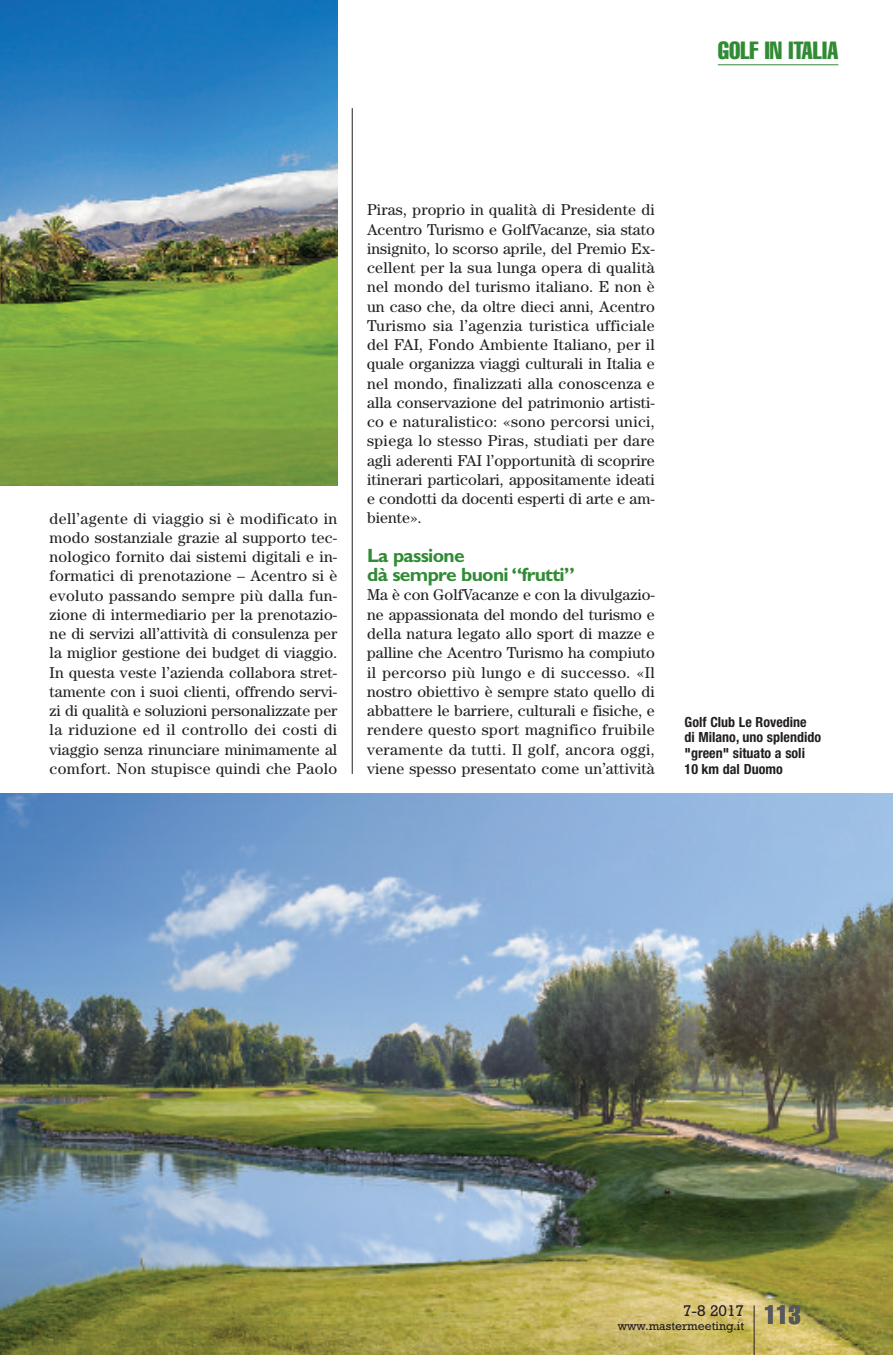
<style>
.page{position:relative;width:893px;height:1355px;background:#fff}
.page>*{position:absolute;margin:0;border:0;box-sizing:border-box;transform-origin:0 0}
.t1{font:extra-condensed 26.25px "Helvetica";color:#57585a}
.t2{font:extra-condensed 24.5px "Helvetica";color:#318b34}
.t3{font:700 19.25px/19.2px "Gill Sans";letter-spacing:-.035em;color:#318b34}
.t4{font:15.75px/19.2px "Century";letter-spacing:.005em;color:#231f20;text-align:justify}
.t5{font:15.75px "Rockwell";color:#231f20}
.t6{font:700 condensed 14px/15.8px "Helvetica Neue";color:#231f20}
.t7{font:12.25px "Rockwell";color:#231f20}
</style>
<div class="page">
<img style="left:0;top:793px;width:893px;height:561px">
<hr style="left:352px;top:108px;width:1px;height:665px;background:#231f20">
<img style="left:0;top:0;width:337px;height:485px">
<hr style="left:754px;top:1305px;width:1px;height:49px;background:#231f20">
<hr style="left:718px;top:64px;width:120px;height:1px;background:#318b34">
<h2 class="t2" style="left:718px;top:42px;width:122px">GOLF IN ITALIA</h2>
<p class="t4" style="left:50px;top:510px;width:289px">dell’agente di viaggio si è modificato in modo sostanziale grazie al supporto tec&shy;nologico fornito dai sistemi digitali e in&shy;formatici di prenotazione – Acentro si è evoluto passando sempre più dalla fun&shy;zione di intermediario per la prenotazio&shy;ne di servizi all’attività di consulenza per la miglior gestione dei budget di viaggio.<br>In questa veste l’azienda collabora stret&shy;tamente con i suoi clienti, offrendo servi&shy;zi di qualità e soluzioni personalizzate per la riduzione ed il controllo dei costi di viaggio senza rinunciare minimamente al comfort. Non stupisce quindi che Paolo</p>
<p class="t4" style="left:367px;top:202px;width:289px">Piras, proprio in qualità di Presidente di Acentro Turismo e GolfVacanze, sia stato insignito, lo scorso aprile, del Premio Ex&shy;cellent per la sua lunga opera di qualità nel mondo del turismo italiano. E non è un caso che, da oltre dieci anni, Acentro Turismo sia l’agenzia turistica ufficiale del FAI, Fondo Ambiente Italiano, per il quale organizza viaggi culturali in Italia e nel mondo, finalizzati alla conoscenza e alla conservazione del patrimonio artisti&shy;co e naturalistico: «sono percorsi unici, spiega lo stesso Piras, studiati per dare agli aderenti FAI l’opportunità di scoprire itinerari particolari, appositamente ideati e condotti da docenti esperti di arte e am&shy;biente».</p>
<p class="t3" style="left:367px;top:547px;width:209px">La passione<br>dà sempre buoni “frutti”</p>
<p class="t4" style="left:367px;top:587px;width:289px">Ma è con GolfVacanze e con la divulgazio&shy;ne appassionata del mondo del turismo e della natura legato allo sport di mazze e palline che Acentro Turismo ha compiuto il percorso più lungo e di successo. «Il nostro obiettivo è sempre stato quello di abbattere le barriere, culturali e fisiche, e rendere questo sport magnifico fruibile veramente da tutti. Il golf, ancora oggi, viene spesso presentato come un’attività</p>
<p class="t6" style="left:685px;top:715px;width:138px">Golf Club Le Rovedine<br>di Milano, uno splendido "green" situato a soli<br>10 km dal Duomo</p>
<p class="t5" style="left:683px;top:1305px;width:63px">7-8 2017</p>
<p class="t7" style="left:618px;top:1321px;width:128px">www.mastermeeting.it</p>
<h1 class="t1" style="left:764px;top:1305px;width:38px">113</h1>
</div>
